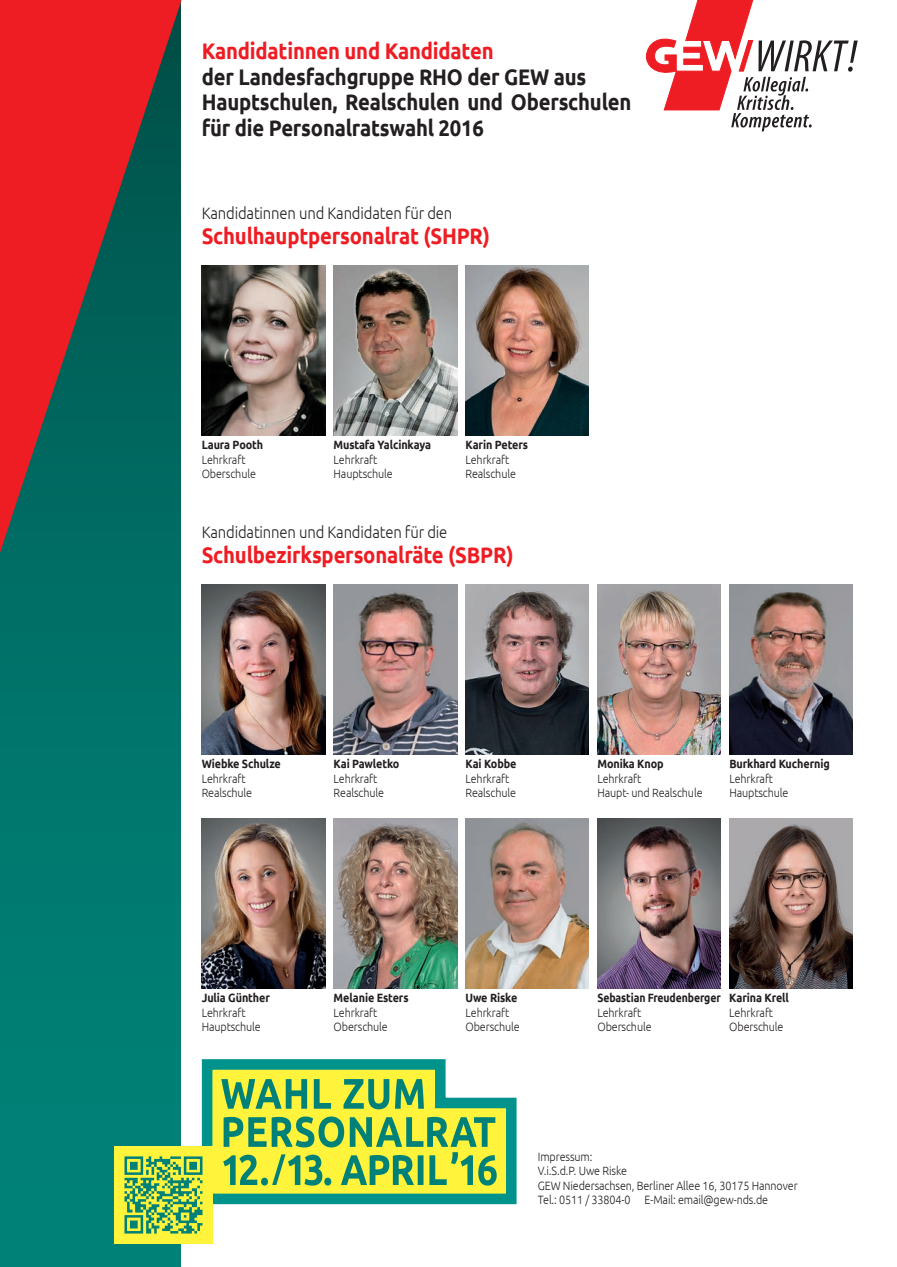
<style>
.page{position:relative;width:897px;height:1267px;background:#fff}
.page>*{position:absolute;margin:0;border:0;box-sizing:border-box;transform-origin:0 0}
.t1{font:700 22.5px/25.5px "Ubuntu";letter-spacing:-.01em;color:#231f20;scale:.9 1}
.t2{font:700 22.5px "Ubuntu";letter-spacing:-.01em;color:#ee1d23;scale:.9 1}
.t3{font:300 16.5px "Ubuntu";letter-spacing:-.01em;color:#231f20;scale:.9 1}
.t4{font:300 12px/14.4px "Ubuntu";letter-spacing:-.01em;color:#231f20;scale:.9 1}
.t5{font:700 12px "Ubuntu";letter-spacing:-.01em;color:#231f20;scale:.9 1}
.t6{font:700 12px "Ubuntu";letter-spacing:-.01em;color:#231f20;scale:.87 1}
</style>
<div class="page">
<div style="left:0;top:0;width:180px;height:1266px;background:#007a70"></div>
<svg style="left:0;top:0;width:182px;height:573px;background:#823d3c"></svg>
<svg style="left:201px;top:1059px;width:316px;height:146px;background:#31a7a2"></svg>
<svg style="left:207px;top:1064px;width:304px;height:134px;background:#a3cc5e"></svg>
<div style="left:114px;top:1146px;width:99px;height:97px;background:#fff33c"></div>
<img style="left:124px;top:1156px;width:79px;height:78px">
<svg style="left:645px;top:0;width:212px;height:131px"></svg>
<img style="left:333px;top:584px;width:124px;height:170px">
<img style="left:729px;top:584px;width:123px;height:170px">
<img style="left:465px;top:818px;width:124px;height:170px">
<img style="left:597px;top:818px;width:123px;height:170px">
<img style="left:729px;top:818px;width:123px;height:170px">
<img style="left:597px;top:584px;width:123px;height:170px">
<img style="left:465px;top:584px;width:124px;height:170px">
<img style="left:202px;top:265px;width:123px;height:170px">
<img style="left:333px;top:818px;width:124px;height:170px">
<img style="left:202px;top:584px;width:123px;height:170px">
<img style="left:333px;top:265px;width:124px;height:170px">
<img style="left:465px;top:265px;width:124px;height:170px">
<img style="left:202px;top:818px;width:123px;height:170px">
<h1 class="t2" style="left:202px;top:38px;width:326px">Kandidatinnen und Kandidaten</h1>
<h1 class="t1" style="left:202px;top:64px;width:479px">der Landesfachgruppe RHO der GEW aus<br>Hauptschulen, Realschulen und Oberschulen für die Personalratswahl 2016</h1>
<h2 class="t3" style="left:202px;top:203px;width:280px">Kandidatinnen und Kandidaten für den</h2>
<h1 class="t2" style="left:202px;top:222px;width:322px">Schulhauptpersonalrat (SHPR)</h1>
<p class="t5" style="left:202px;top:437px;width:70px">Laura Pooth</p>
<p class="t4" style="left:202px;top:452px;width:62px">Lehrkraft<br>Oberschule</p>
<p class="t5" style="left:333px;top:437px;width:110px">Mustafa Yalcinkaya</p>
<p class="t4" style="left:333px;top:452px;width:67px">Lehrkraft<br>Hauptschule</p>
<p class="t5" style="left:465px;top:437px;width:71px">Karin Peters</p>
<p class="t4" style="left:465px;top:452px;width:58px">Lehrkraft<br>Realschule</p>
<h2 class="t3" style="left:202px;top:522px;width:274px">Kandidatinnen und Kandidaten für die</h2>
<h1 class="t2" style="left:202px;top:541px;width:348px">Schulbezirkspersonalräte (SBPR)</h1>
<p class="t5" style="left:202px;top:756px;width:89px">Wiebke Schulze</p>
<p class="t4" style="left:202px;top:771px;width:58px">Lehrkraft<br>Realschule</p>
<p class="t5" style="left:333px;top:756px;width:75px">Kai Pawletko</p>
<p class="t4" style="left:333px;top:771px;width:58px">Lehrkraft<br>Realschule</p>
<p class="t5" style="left:465px;top:756px;width:58px">Kai Kobbe</p>
<p class="t4" style="left:465px;top:771px;width:58px">Lehrkraft<br>Realschule</p>
<p class="t5" style="left:597px;top:756px;width:75px">Monika Knop</p>
<p class="t4" style="left:597px;top:771px;width:118px">Lehrkraft<br>Haupt- und Realschule</p>
<p class="t5" style="left:729px;top:756px;width:113px">Burkhard Kuchernig</p>
<p class="t4" style="left:729px;top:771px;width:67px">Lehrkraft<br>Hauptschule</p>
<p class="t5" style="left:202px;top:990px;width:77px">Julia Günther</p>
<p class="t4" style="left:202px;top:1004px;width:67px">Lehrkraft<br>Hauptschule</p>
<p class="t5" style="left:333px;top:990px;width:85px">Melanie Esters</p>
<p class="t4" style="left:333px;top:1004px;width:62px">Lehrkraft<br>Oberschule</p>
<p class="t5" style="left:465px;top:990px;width:59px">Uwe Riske</p>
<p class="t4" style="left:465px;top:1004px;width:62px">Lehrkraft<br>Oberschule</p>
<p class="t6" style="left:597px;top:990px;width:143px">Sebastian Freudenberger</p>
<p class="t4" style="left:597px;top:1004px;width:62px">Lehrkraft<br>Oberschule</p>
<p class="t5" style="left:729px;top:990px;width:68px">Karina Krell</p>
<p class="t4" style="left:729px;top:1004px;width:62px">Lehrkraft<br>Oberschule</p>
<p class="t4" style="left:537px;top:1149px;width:290px">Impressum:<br>V.i.S.d.P. Uwe Riske<br>GEW Niedersachsen, Berliner Allee 16, 30175 Hannover Tel.: 0511 / 33804-0 E-Mail: email@gew-nds.de</p>
</div>
